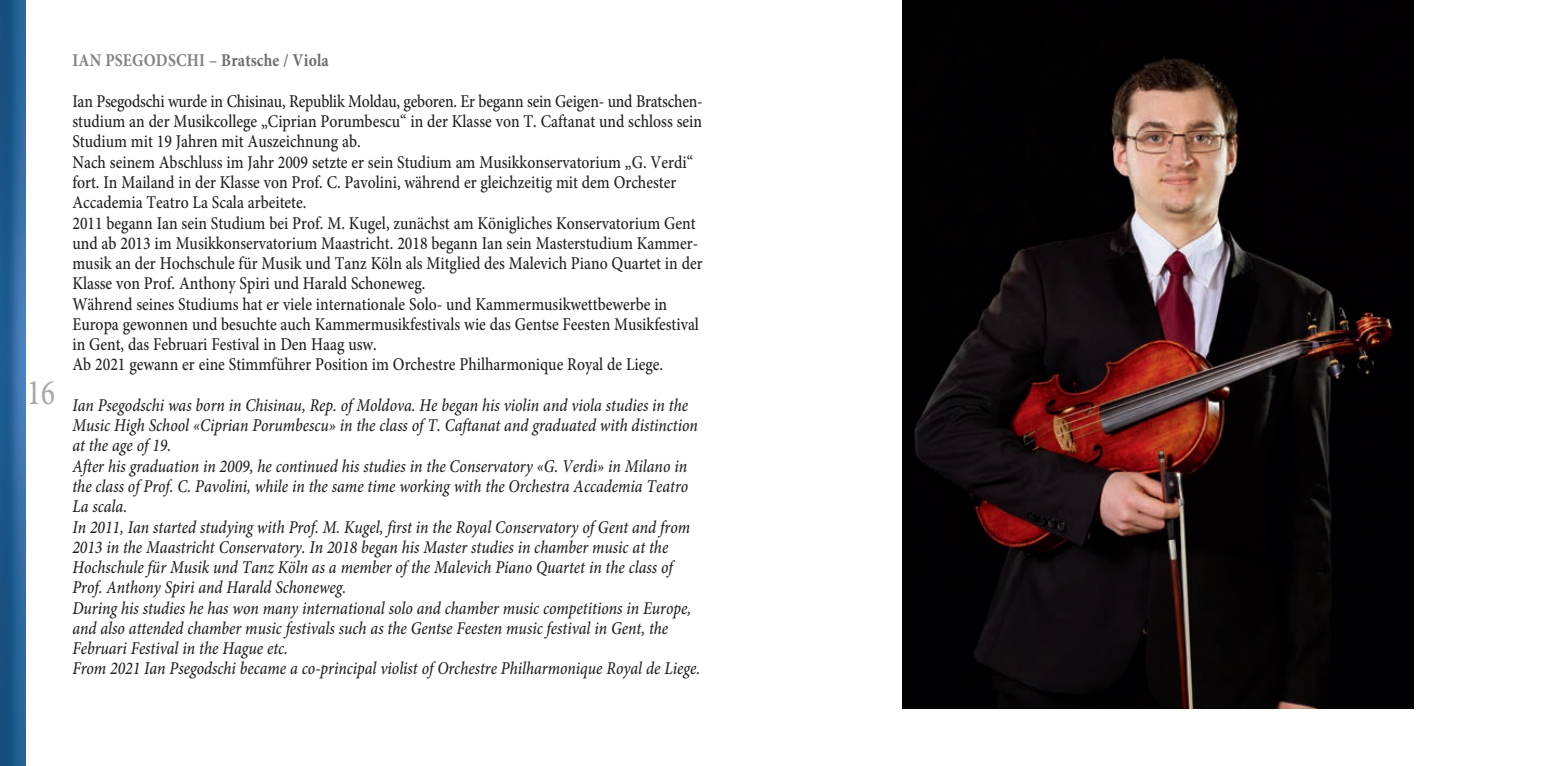
<style>
.page{position:relative;width:1544px;height:766px;background:#fff}
.page>*{position:absolute;margin:0;border:0;box-sizing:border-box;transform-origin:0 0}
.t1{font:500 36px "Minion Pro";color:#a8a9ad;scale:.8 1}
.t2{font:500 18px/20.2px "Minion Pro";color:#231f20;scale:.87 1}
.t3{font:italic 500 18px/20.2px "Minion Pro";color:#231f20;scale:.87 1}
.t4{font:700 18px "Minion Pro";letter-spacing:.01em;color:#808285;scale:.87 1}
.s1{color:#6c6d70}
</style>
<div class="page">
<img style="left:0;top:0;width:26px;height:765px">
<img style="left:902px;top:0;width:511px;height:708px">
<p class="t1" style="left:27px;top:378px;width:36px">16</p>
<p class="t4" style="left:72px;top:54px;width:296px">IAN PSEGODSCHI – <span class="s1">Bratsche / Viola</span></p>
<p class="t2" style="left:72px;top:93px;width:726px;text-align:justify">Ian Psegodschi wurde in Chisinau, Republik Moldau, geboren. Er begann sein Geigen- und Bratschen&shy;studium an der Musikcollege „Ciprian Porumbescu“ in der Klasse von T. Caftanat und schloss sein Studium mit 19 Jahren mit Auszeichnung ab.</p>
<p class="t2" style="left:72px;top:153px;width:715px">Nach seinem Abschluss im Jahr 2009 setzte er sein Studium am Musikkonservatorium „G. Verdi“ fort. In Mailand in der Klasse von Prof. C. Pavolini, während er gleichzeitig mit dem Orchester<br>Accademia Teatro La Scala arbeitete.</p>
<p class="t2" style="left:72px;top:214px;width:726px">2011 begann Ian sein Studium bei Prof. M. Kugel, zunächst am Königliches Konservatorium Gent und ab 2013 im Musikkonservatorium Maastricht. 2018 begann Ian sein Masterstudium Kammer&shy;musik an der Hochschule für Musik und Tanz Köln als Mitglied des Malevich Piano Quartet in der Klasse von Prof. Anthony Spiri und Harald Schoneweg.</p>
<p class="t2" style="left:72px;top:295px;width:721px">Während seines Studiums hat er viele internationale Solo- und Kammermusikwettbewerbe in<br>Europa gewonnen und besuchte auch Kammermusikfestivals wie das Gentse Feesten Musikfestival in Gent, das Februari Festival in Den Haag usw.</p>
<p class="t2" style="left:72px;top:356px;width:680px">Ab 2021 gewann er eine Stimmführer Position im Orchestre Philharmonique Royal de Liege.</p>
<p class="t3" style="left:72px;top:396px;width:720px">Ian Psegodschi was born in Chisinau, Rep. of Moldova. He began his violin and viola studies in the<br>Music High School «Ciprian Porumbescu» in the class of T. Caftanat and graduated with distinction at the age of 19.</p>
<p class="t3" style="left:72px;top:457px;width:709px;text-align:justify">After his graduation in 2009, he continued his studies in the Conservatory «G. Verdi» in Milano in the class of Prof. C. Pavolini, while in the same time working with the Orchestra Accademia Teatro La scala.</p>
<p class="t3" style="left:72px;top:518px;width:711px">In 2011, Ian started studying with Prof. M. Kugel, first in the Royal Conservatory of Gent and from 2013 in the Maastricht Conservatory. In 2018 began his Master studies in chamber music at the Hochschule für Musik und Tanz Köln as a member of the Malevich Piano Quartet in the class of Prof. Anthony Spiri and Harald Schoneweg.</p>
<p class="t3" style="left:72px;top:599px;width:712px">During his studies he has won many international solo and chamber music competitions in Europe, and also attended chamber music festivals such as the Gentse Feesten music festival in Gent, the</p>
<p class="t3" style="left:72px;top:639px;width:249px">Februari Festival in the Hague etc.</p>
<p class="t3" style="left:72px;top:660px;width:723px">From 2021 Ian Psegodschi became a co-principal violist of Orchestre Philharmonique Royal de Liege.</p>
</div>
